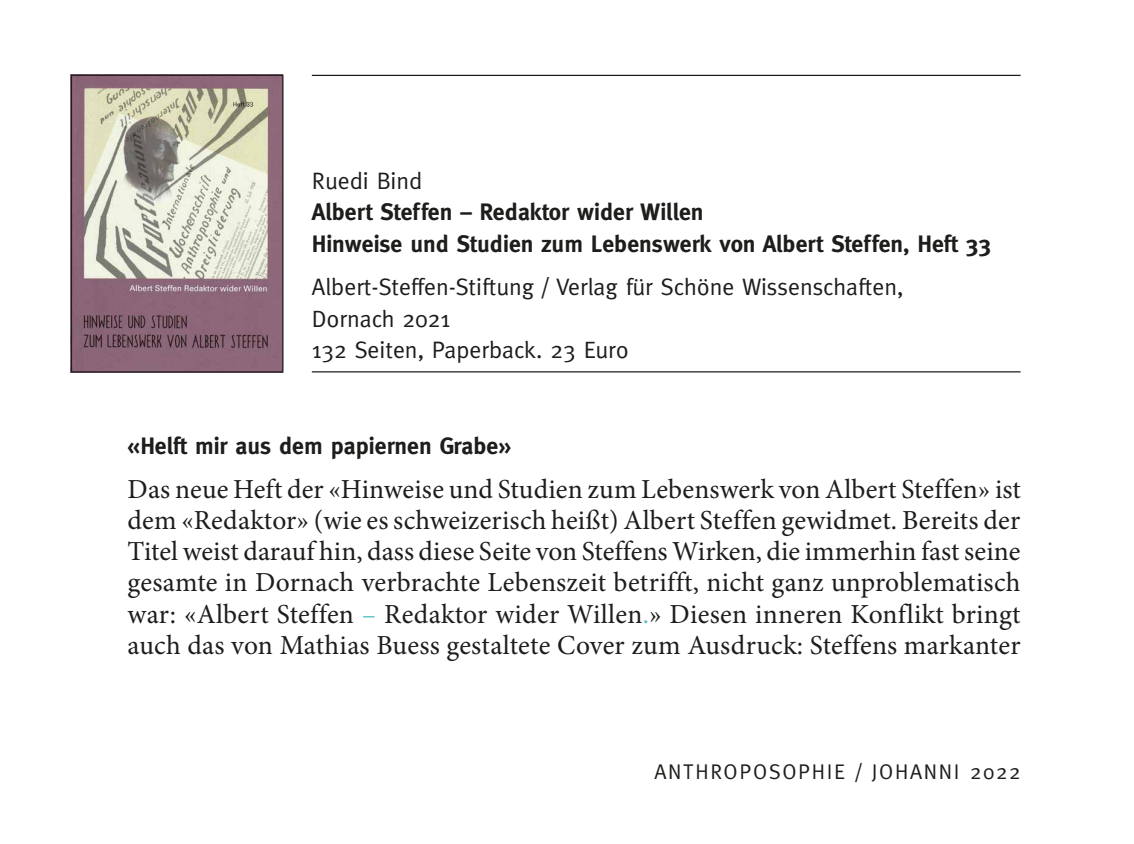
<style>
.page{position:relative;width:1134px;height:844px;background:#fff}
.page>*{position:absolute;margin:0;border:0;box-sizing:border-box;transform-origin:0 0}
.t1{font:27.5px/31.2px "Minion Pro";letter-spacing:.005em;color:#1d1d1b;text-align:justify}
.t2{font:700 23.75px/31.2px "Meta";color:#1d1d1b}
.t3{font:23.75px/31.2px "Meta";color:#1d1d1b}
.t4{font:21.25px "Meta";letter-spacing:.08em;color:#1d1d1b}
.s1{color:#64c2c7}
</style>
<div class="page">
<hr style="left:312px;top:75px;width:708px;height:1px;background:#1d1d1b">
<hr style="left:312px;top:371px;width:708px;height:1px;background:#1d1d1b">
<img style="left:73px;top:77px;width:208px;height:293px">
<div style="left:71px;top:75px;width:212px;height:297px;border:1px solid #1d1d1b"></div>
<p class="t3" style="left:312px;top:165px;width:112px">Ruedi Bind</p>
<p class="t2" style="left:312px;top:196px;width:681px">Albert Steffen – Redaktor wider Willen<br>Hinweise und Studien zum Lebenswerk von Albert Steffen, Heft 33</p>
<p class="t3" style="left:312px;top:271px;width:593px">Albert-Steffen-Stiftung / Verlag für Schöne Wissenschaften,<br>Dornach 2021<br>132 Seiten, Paperback. 23 Euro</p>
<p class="t2" style="left:128px;top:429px;width:385px">«Helft mir aus dem papiernen Grabe»</p>
<p class="t1" style="left:128px;top:473px;width:895px">Das neue Heft der «Hinweise und Studien zum Lebenswerk von Albert Steffen» ist dem «Redaktor» (wie es schweizerisch heißt) Albert Steffen gewidmet. Bereits der Titel weist darauf hin, dass diese Seite von Steffens Wirken, die immerhin fast seine gesamte in Dornach verbrachte Lebenszeit betrifft, nicht ganz unproblematisch war: «Albert Steffen <span class="s1">–</span> Redaktor wider Willen<span class="s1">.</span>» Diesen inneren Konflikt bringt auch das von Mathias Buess gestaltete Cover zum Ausdruck: Steffens markanter</p>
<p class="t4" style="left:654px;top:759px;width:368px">ANTHROPOSOPHIE / JOHANNI 2022</p>
</div>
